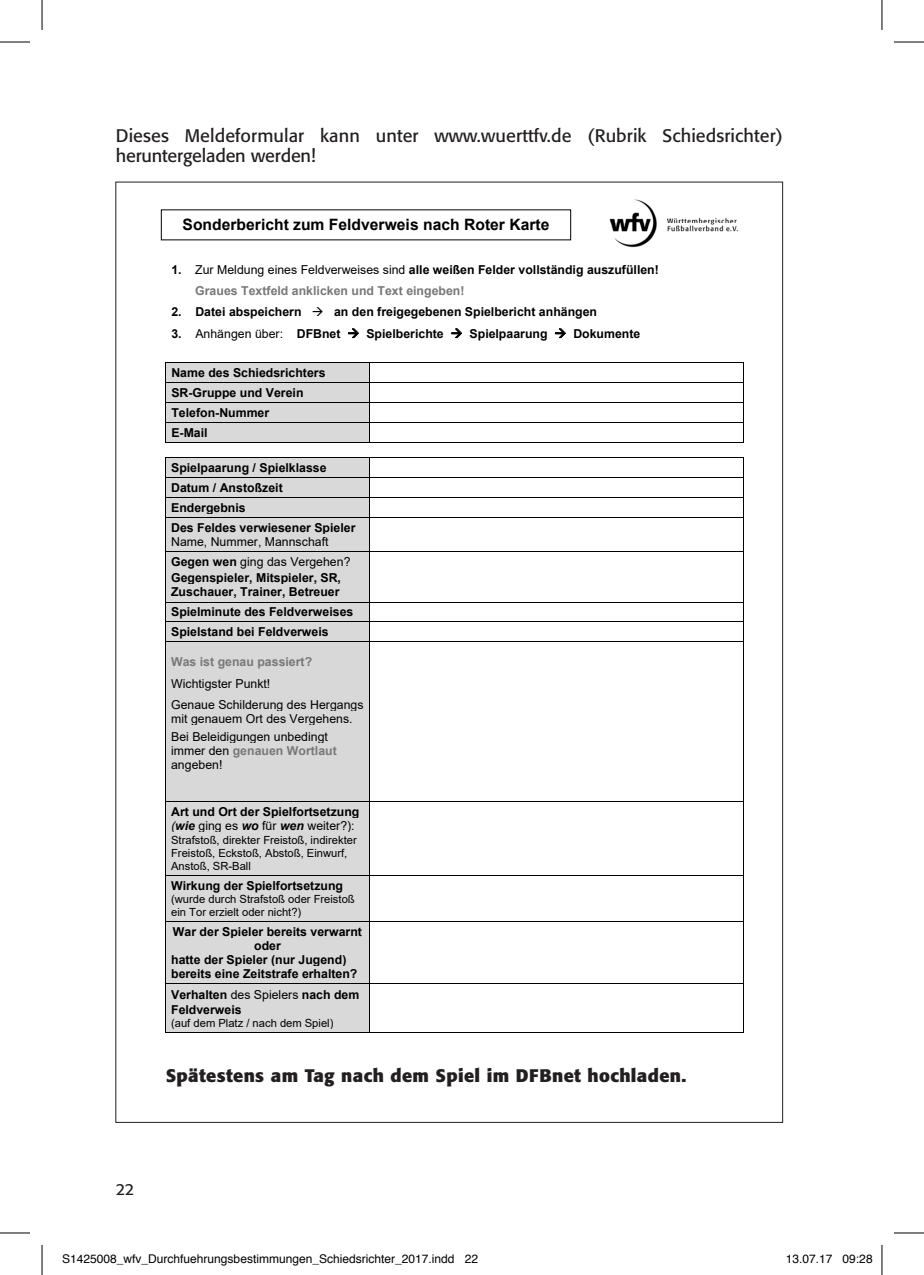
<style>
.page{position:relative;width:924px;height:1275px;background:#fff}
.page>*{position:absolute;margin:0;border:0;box-sizing:border-box;transform-origin:0 0}
.t1{font:18px/20px "Formata";letter-spacing:.005em;color:#231f20}
.t2{font:700 18px "Formata";letter-spacing:.02em;color:#231f20}
.t3{font:16px "Formata";color:#231f20}
.t4{font:700 15.6px "Arial";color:#000}
.t5{font:700 12.2px/19.8px "Arial";color:#000}
.t6{font:12.2px/20px "Arial";color:#000}
.t7{font:700 12.2px "Arial";color:#787878}
.t8{font:12px "Helvetica";color:#000}
.t9{font:11.2px/12.8px "Arial";color:#000}
.s1{font-weight:400}
.s2{color:#787878}
.s3{font-weight:700}
.s4{font-weight:700;color:#787878}
.s5{font-weight:400;font-style:italic}
.s6{font-style:italic}
</style>
<div class="page">
<img style="left:609px;top:199px;width:129px;height:49px">
<svg style="left:348px;top:328px;width:10px;height:10px"></svg>
<svg style="left:451px;top:328px;width:11px;height:10px"></svg>
<svg style="left:555px;top:328px;width:10px;height:10px"></svg>
<div style="left:166px;top:363px;width:203px;height:19px;background:#d9d9d9"></div>
<hr style="left:165px;top:362px;width:578px;height:1px;background:#000">
<div style="left:166px;top:383px;width:203px;height:19px;background:#d9d9d9"></div>
<hr style="left:165px;top:382px;width:578px;height:1px;background:#000">
<div style="left:166px;top:403px;width:203px;height:19px;background:#d9d9d9"></div>
<hr style="left:165px;top:402px;width:578px;height:1px;background:#000">
<div style="left:166px;top:422px;width:203px;height:20px;background:#d9d9d9"></div>
<hr style="left:165px;top:422px;width:578px;height:1px;background:#000">
<svg style="left:165px;top:363px;width:1px;height:79px"></svg>
<hr style="left:165px;top:442px;width:204px;height:1px;background:#000">
<svg style="left:369px;top:363px;width:1px;height:79px"></svg>
<hr style="left:370px;top:442px;width:372px;height:1px;background:#000">
<div style="left:165px;top:458px;width:204px;height:19px;background:#d9d9d9"></div>
<hr style="left:165px;top:457px;width:578px;height:1px;background:#000">
<div style="left:165px;top:478px;width:204px;height:19px;background:#d9d9d9"></div>
<hr style="left:165px;top:477px;width:578px;height:1px;background:#000">
<div style="left:165px;top:498px;width:204px;height:19px;background:#d9d9d9"></div>
<hr style="left:165px;top:497px;width:578px;height:1px;background:#000">
<svg style="left:165px;top:458px;width:1px;height:59px"></svg>
<svg style="left:369px;top:458px;width:1px;height:59px"></svg>
<div style="left:165px;top:517px;width:204px;height:34px;background:#d9d9d9"></div>
<hr style="left:165px;top:517px;width:578px;height:1px;background:#000">
<hr style="left:165px;top:517px;width:1px;height:34px;background:#000">
<hr style="left:369px;top:517px;width:1px;height:34px;background:#000">
<hr style="left:742px;top:517px;width:1px;height:34px;background:#000">
<div style="left:165px;top:552px;width:204px;height:50px;background:#d9d9d9"></div>
<hr style="left:165px;top:551px;width:578px;height:1px;background:#000">
<hr style="left:165px;top:552px;width:1px;height:50px;background:#000">
<hr style="left:369px;top:552px;width:1px;height:50px;background:#000">
<hr style="left:742px;top:552px;width:1px;height:50px;background:#000">
<div style="left:165px;top:602px;width:204px;height:19px;background:#d9d9d9"></div>
<hr style="left:165px;top:602px;width:578px;height:1px;background:#000">
<div style="left:165px;top:622px;width:204px;height:19px;background:#d9d9d9"></div>
<hr style="left:165px;top:621px;width:578px;height:1px;background:#000">
<svg style="left:165px;top:603px;width:1px;height:38px"></svg>
<svg style="left:369px;top:603px;width:1px;height:38px"></svg>
<div style="left:165px;top:642px;width:204px;height:159px;background:#d8d8d8"></div>
<hr style="left:165px;top:641px;width:578px;height:1px;background:#000">
<hr style="left:165px;top:642px;width:1px;height:159px;background:#000">
<hr style="left:369px;top:642px;width:1px;height:159px;background:#000">
<hr style="left:742px;top:642px;width:1px;height:159px;background:#000">
<div style="left:165px;top:802px;width:204px;height:73px;background:#d9d9d9"></div>
<hr style="left:165px;top:801px;width:578px;height:1px;background:#000">
<hr style="left:165px;top:801px;width:1px;height:74px;background:#000">
<hr style="left:369px;top:801px;width:1px;height:74px;background:#000">
<hr style="left:742px;top:801px;width:1px;height:74px;background:#000">
<div style="left:165px;top:876px;width:204px;height:45px;background:#d9d9d9"></div>
<hr style="left:165px;top:875px;width:578px;height:1px;background:#000">
<hr style="left:165px;top:876px;width:1px;height:45px;background:#000">
<hr style="left:369px;top:876px;width:1px;height:45px;background:#000">
<hr style="left:742px;top:876px;width:1px;height:45px;background:#000">
<div style="left:165px;top:921px;width:204px;height:62px;background:#d9d9d9"></div>
<hr style="left:165px;top:921px;width:578px;height:1px;background:#000">
<hr style="left:165px;top:921px;width:1px;height:62px;background:#000">
<hr style="left:369px;top:921px;width:1px;height:62px;background:#000">
<hr style="left:742px;top:921px;width:1px;height:62px;background:#000">
<div style="left:165px;top:984px;width:204px;height:47px;background:#d9d9d9"></div>
<hr style="left:165px;top:983px;width:578px;height:1px;background:#000">
<hr style="left:165px;top:984px;width:1px;height:48px;background:#000">
<hr style="left:165px;top:1031px;width:204px;height:1px;background:#000">
<hr style="left:369px;top:984px;width:1px;height:48px;background:#000">
<hr style="left:370px;top:1031px;width:372px;height:1px;background:#000">
<hr style="left:742px;top:984px;width:1px;height:48px;background:#000">
<hr style="left:0;top:42px;width:30px;height:1px;background:#000">
<hr style="left:893px;top:42px;width:30px;height:1px;background:#000">
<hr style="left:0;top:1232px;width:30px;height:1px;background:#000">
<hr style="left:893px;top:1232px;width:30px;height:1px;background:#000">
<hr style="left:42px;top:0;width:1px;height:30px;background:#000">
<hr style="left:42px;top:1245px;width:1px;height:30px;background:#000">
<hr style="left:881px;top:0;width:1px;height:30px;background:#000">
<hr style="left:881px;top:1245px;width:1px;height:30px;background:#000">
<h1 class="t1" style="left:116px;top:126px;width:668px">Dieses Meldeformular kann unter www.wuerttfv.de (Rubrik Schiedsrichter) heruntergeladen werden!</h1>
<p class="t4" style="left:182px;top:214px;width:368px">Sonderbericht zum Feldverweis nach Roter Karte</p>
<p class="t5" style="left:195px;top:259px;width:465px;line-height:21.2px;text-indent:-24px">1. <span class="s1">Zur Meldung eines Feldverweises sind</span> alle weißen Felder vollständig auszufüllen!<br><span class="s2">Graues Textfeld anklicken und Text eingeben!</span></p>
<p class="t5" style="left:171px;top:302px;width:427px">2. Datei abspeichern → an den freigegebenen Spielbericht anhängen</p>
<p class="t5" style="left:171px;top:323px;width:470px">3. <span class="s1">Anhängen über:</span> DFBnet → Spielberichte → Spielpaarung → Dokumente</p>
<p class="t5" style="left:171px;top:363px;width:155px">Name des Schiedsrichters<br>SR-Gruppe und Verein<br>Telefon-Nummer<br>E-Mail</p>
<p class="t5" style="left:171px;top:458px;width:186px">Spielpaarung / Spielklasse<br>Datum / Anstoßzeit<br>Endergebnis<br>Des Feldes verwiesener Spieler</p>
<p class="t6" style="left:171px;top:531px;width:181px">Name, Nummer, Mannschaft<br><span class="s3">Gegen wen</span> ging das Vergehen?</p>
<p class="t5" style="left:171px;top:571px;width:171px;line-height:14.2px">Gegenspieler, Mitspieler, SR,<br>Zuschauer, Trainer, Betreuer</p>
<p class="t5" style="left:171px;top:602px;width:184px">Spielminute des Feldverweises<br>Spielstand bei Feldverweis</p>
<p class="t7" style="left:171px;top:653px;width:142px">Was ist genau passiert?</p>
<p class="t6" style="left:171px;top:672px;width:194px;line-height:21.2px">Wichtigster Punkt!<br>Genaue Schilderung des Hergangs</p>
<p class="t6" style="left:171px;top:709px;width:183px;line-height:18px">mit genauem Ort des Vergehens.<br>Bei Beleidigungen unbedingt</p>
<p class="t6" style="left:171px;top:743px;width:167px;line-height:14.2px">immer den <span class="s4">genauen Wortlaut </span>angeben!</p>
<p class="t5" style="left:171px;top:804px;width:190px;line-height:14.2px">Art und Ort der Spielfortsetzung <span class="s5">(</span><span class="s6">wie</span> <span class="s1">ging es</span> <span class="s6">wo</span> <span class="s1">für</span> <span class="s6">wen</span> <span class="s1">weiter?):</span></p>
<p class="t9" style="left:171px;top:834px;width:187px">Strafstoß, direkter Freistoß, indirekter<br>Freistoß, Eckstoß, Abstoß, Einwurf,<br>Anstoß, SR-Ball</p>
<p class="t5" style="left:171px;top:876px;width:173px">Wirkung der Spielfortsetzung</p>
<p class="t9" style="left:171px;top:892px;width:185px">(wurde durch Strafstoß oder Freistoß ein Tor erzielt oder nicht?)</p>
<p class="t5" style="left:173px;top:921px;width:190px">War der Spieler bereits verwarnt</p>
<p class="t5" style="left:254px;top:936px;width:28px">oder</p>
<p class="t5" style="left:171px;top:950px;width:177px">hatte der Spieler (nur Jugend)</p>
<p class="t5" style="left:171px;top:964px;width:188px">bereits eine Zeitstrafe erhalten?</p>
<p class="t5" style="left:171px;top:988px;width:190px;line-height:14.2px">Verhalten <span class="s1">des Spielers</span> nach dem<br>Feldverweis</p>
<p class="t9" style="left:171px;top:1016px;width:164px">(auf dem Platz / nach dem Spiel)</p>
<h1 class="t2" style="left:166px;top:1064px;width:522px">Spätestens am Tag nach dem Spiel im DFBnet hochladen.</h1>
<h2 class="t3" style="left:116px;top:1179px;width:20px">22</h2>
<p class="t8" style="left:62px;top:1249px;width:417px">S1425008_wfv_Durchfuehrungsbestimmungen_Schiedsrichter_2017.indd 22</p>
<p class="t8" style="left:785px;top:1249px;width:88px">13.07.17 09:28</p>
</div>
